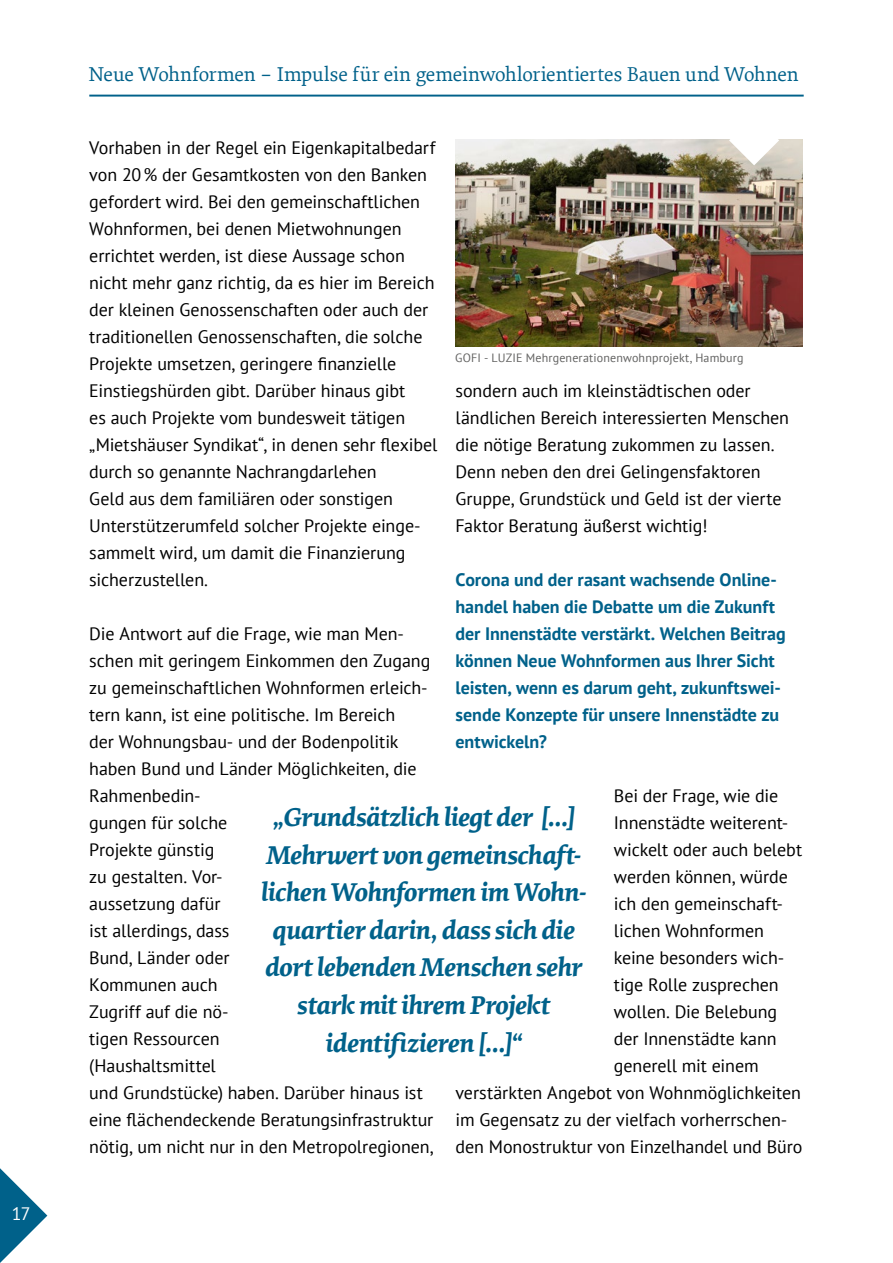
<style>
.page{position:relative;width:893px;height:1263px;background:#fff}
.page>*{position:absolute;margin:0;border:0;box-sizing:border-box;transform-origin:0 0}
.t1{font:italic 700 27px/37.5px "Elena Basic";letter-spacing:-.01em;color:#00618a;text-align:center}
.t2{font:21px "Elena Basic";letter-spacing:-.01em;color:#00618a}
.t3{font:18px/27px "PT Sans";letter-spacing:-.005em;color:#000}
.t4{font:700 18px/27px "PT Sans";color:#00618a}
.t5{font:18px "PT Sans";color:#fff}
.FORUM_barrierefrei_P_p_-_BU{font:12px "PT Sans";letter-spacing:.015em;color:#626261}
</style>
<div class="page">
<svg style="left:0;top:1168px;width:47px;height:95px"></svg>
<hr style="left:89px;top:95px;width:715px;height:2px;background:#00618a">
<img style="left:455px;top:140px;width:348px;height:206px">
<svg style="left:729px;top:139px;width:50px;height:26px"></svg>
<p class="t5" style="left:12px;top:1202px;width:20px">17</p>
<p class="t2" style="left:88px;top:60px;width:712px">Neue Wohnformen – Impulse für ein gemeinwohlorientiertes Bauen und Wohnen</p>
<p class="t3" style="left:89px;top:134px;width:350px">Vorhaben in der Regel ein Eigenkapitalbedarf von 20% der Gesamtkosten von den Banken gefordert wird. Bei den gemeinschaftlichen Wohnformen, bei denen Mietwohnungen errichtet werden, ist diese Aussage schon nicht mehr ganz richtig, da es hier im Bereich der kleinen Genossenschaften oder auch der traditionellen Genossenschaften, die solche Projekte umsetzen, geringere finanzielle Einstiegshürden gibt. Darüber hinaus gibt<br>es auch Projekte vom bundesweit tätigen „Mietshäuser Syndikat“, in denen sehr flexibel durch so genannte Nachrangdarlehen<br>Geld aus dem familiären oder sonstigen Unterstützerumfeld solcher Projekte einge&shy;sammelt wird, um damit die Finanzierung sicherzustellen.</p>
<p class="FORUM_barrierefrei_P_p_-_BU" style="left:455px;top:350px;width:290px">GOFI - LUZIE Mehrgenerationenwohnprojekt, Hamburg</p>
<p class="t3" style="left:455px;top:377px;width:335px">sondern auch im kleinstädtischen oder ländlichen Bereich interessierten Menschen die nötige Beratung zukommen zu lassen.<br>Denn neben den drei Gelingensfaktoren Gruppe, Grundstück und Geld ist der vierte Faktor Beratung äußerst wichtig!</p>
<p class="t4" style="left:455px;top:566px;width:332px">Corona und der rasant wachsende Online&shy;handel haben die Debatte um die Zukunft der Innenstädte verstärkt. Welchen Beitrag können Neue Wohnformen aus Ihrer Sicht leisten, wenn es darum geht, zukunftswei&shy;sende Konzepte für unsere Innenstädte zu entwickeln?</p>
<p class="t3" style="left:89px;top:620px;width:346px">Die Antwort auf die Frage, wie man Men&shy;schen mit geringem Einkommen den Zugang zu gemeinschaftlichen Wohnformen erleich&shy;tern kann, ist eine politische. Im Bereich<br>der Wohnungsbau- und der Bodenpolitik haben Bund und Länder Möglichkeiten, die<br>Rahmenbedin-<br>gungen für solche<br>Projekte günstig<br>zu gestalten. Vor-<br>aussetzung dafür<br>ist allerdings, dass<br>Bund, Länder oder<br>Kommunen auch<br>Zugriff auf die nö-<br>tigen Ressourcen<br>(Haushaltsmittel<br>und Grundstücke) haben. Darüber hinaus ist eine flächendeckende Beratungsinfrastruktur nötig, um nicht nur in den Metropolregionen,</p>
<p class="t3" style="left:614px;top:782px;width:166px">Bei der Frage, wie die</p>
<p class="t3" style="left:614px;top:809px;width:176px">Innenstädte weiterent-</p>
<p class="t3" style="left:614px;top:836px;width:190px">wickelt oder auch belebt</p>
<p class="t3" style="left:614px;top:863px;width:175px">werden können, würde</p>
<p class="t3" style="left:614px;top:890px;width:171px">ich den gemeinschaft-</p>
<p class="t3" style="left:614px;top:917px;width:152px">lichen Wohnformen</p>
<p class="t3" style="left:614px;top:944px;width:172px">keine besonders wich-</p>
<p class="t3" style="left:614px;top:971px;width:166px">tige Rolle zusprechen</p>
<p class="t3" style="left:614px;top:998px;width:165px">wollen. Die Belebung</p>
<p class="t3" style="left:614px;top:1025px;width:164px">der Innenstädte kann</p>
<p class="t3" style="left:614px;top:1052px;width:146px">generell mit einem</p>
<p class="t3" style="left:455px;top:1079px;width:347px">verstärkten Angebot von Wohnmöglichkeiten</p>
<p class="t3" style="left:455px;top:1106px;width:333px">im Gegensatz zu der vielfach vorherrschen-</p>
<p class="t3" style="left:455px;top:1133px;width:348px">den Monostruktur von Einzelhandel und Büro</p>
<h1 class="t1" style="left:261px;top:797px;width:327px">„Grundsätzlich liegt der [...]<br>Mehrwert von gemeinschaft&shy;lichen Wohnformen im Wohn&shy;quartier darin, dass sich die dort lebenden Menschen sehr stark mit ihrem Projekt identifizieren [...]“</h1>
</div>
